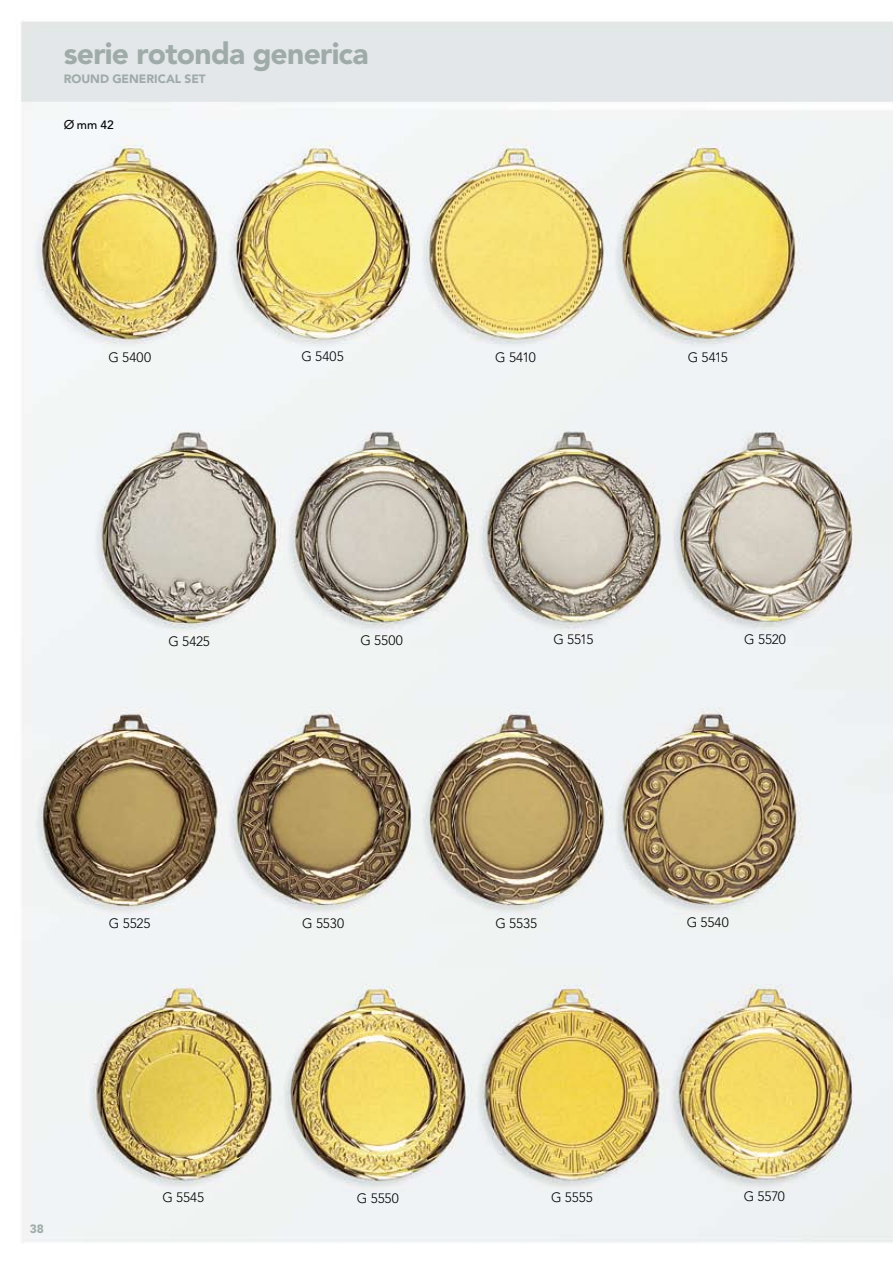
<style>
.page{position:relative;width:893px;height:1263px;background:#fff}
.page>*{position:absolute;margin:0;border:0;box-sizing:border-box;transform-origin:0 0}
.t1{font:900 30px "Avenir";letter-spacing:-.025em;color:#9faba8}
.t2{font:300 13.5px "Avenir";letter-spacing:-.005em;color:#000}
.t3{font:900 12px "Avenir";letter-spacing:-.005em;color:#9faba8}
.t4{font:500 12px "Avenir";color:#000}
.s1{font-family:"Futura";font-weight:400}
</style>
<div class="page">
<img style="left:21px;top:21px;width:872px;height:1222px">
<h1 class="t1" style="left:64px;top:36px;width:306px">serie rotonda generica</h1>
<p class="t3" style="left:64px;top:71px;width:143px">ROUND GENERICAL SET</p>
<p class="t4" style="left:64px;top:117px;width:51px"><span class="s1">Ø</span> mm 42</p>
<p class="t2" style="left:108px;top:349px;width:44px">G 5400</p>
<p class="t2" style="left:301px;top:349px;width:44px">G 5405</p>
<p class="t2" style="left:495px;top:349px;width:42px">G 5410</p>
<p class="t2" style="left:688px;top:349px;width:42px">G 5415</p>
<p class="t2" style="left:168px;top:633px;width:43px">G 5425</p>
<p class="t2" style="left:360px;top:632px;width:44px">G 5500</p>
<p class="t2" style="left:553px;top:632px;width:42px">G 5515</p>
<p class="t2" style="left:744px;top:631px;width:43px">G 5520</p>
<p class="t2" style="left:109px;top:915px;width:43px">G 5525</p>
<p class="t2" style="left:302px;top:915px;width:43px">G 5530</p>
<p class="t2" style="left:495px;top:915px;width:43px">G 5535</p>
<p class="t2" style="left:687px;top:915px;width:44px">G 5540</p>
<p class="t3" style="left:30px;top:1222px;width:16px">38</p>
<p class="t2" style="left:162px;top:1189px;width:43px">G 5545</p>
<p class="t2" style="left:357px;top:1190px;width:43px">G 5550</p>
<p class="t2" style="left:551px;top:1189px;width:43px">G 5555</p>
<p class="t2" style="left:744px;top:1188px;width:43px">G 5570</p>
</div>
